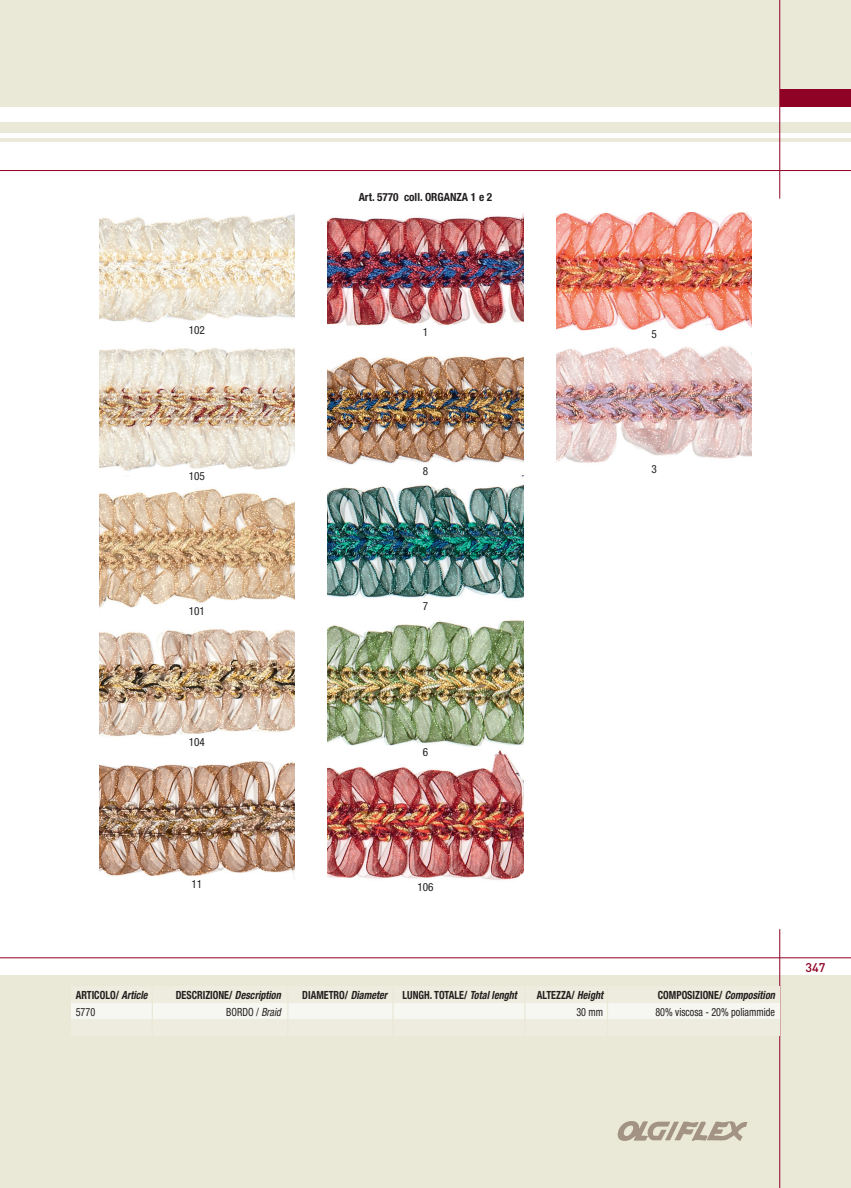
<style>
.page{position:relative;width:851px;height:1188px;background:#fff}
.page>*{position:absolute;margin:0;border:0;box-sizing:border-box;transform-origin:0 0}
.t1{font:500 12.5px "DIN";color:#900126}
.t2{font:700 condensed 11.25px "Helvetica Neue";color:#231f20;scale:.9 1}
.t3{font:condensed 11.25px "Helvetica Neue";color:#231f20;scale:.9 1}
.t4{font:condensed 11.25px "Helvetica Neue";color:#231f20}
.t5{font:700 condensed 11.25px "Helvetica Neue";color:#231f20}
.s1{font-style:italic}
</style>
<div class="page">
<div style="left:0;top:974px;width:850px;height:213px;background:#eae8d7"></div>
<div style="left:0;top:0;width:850px;height:106px;background:#eae8d7"></div>
<hr style="left:0;top:138px;width:850px;height:4px;background:#eae8d7">
<div style="left:0;top:123px;width:850px;height:10px;background:#eae8d7"></div>
<hr style="left:779px;top:928px;width:1px;height:259px;background:#900126">
<hr style="left:0;top:957px;width:850px;height:1px;background:#900126">
<hr style="left:0;top:170px;width:850px;height:1px;background:#900126">
<hr style="left:779px;top:0;width:1px;height:198px;background:#900126">
<img style="left:617px;top:1121px;width:131px;height:20px">
<div style="left:780px;top:89px;width:70px;height:17px;background:#900126"></div>
<img style="left:328px;top:356px;width:195px;height:524px">
<img style="left:99px;top:214px;width:195px;height:662px">
<img style="left:328px;top:214px;width:195px;height:112px">
<img style="left:556px;top:213px;width:195px;height:250px">
<div style="left:71px;top:986px;width:708px;height:16px;background:#eeecde"></div>
<div style="left:71px;top:1002px;width:708px;height:17px;background:#f7f7f2"></div>
<div style="left:71px;top:1018px;width:708px;height:17px;background:#eeecde"></div>
<hr style="left:152px;top:986px;width:1px;height:49px;background:#eae8d7">
<hr style="left:287px;top:986px;width:1px;height:49px;background:#eae8d7">
<hr style="left:392px;top:986px;width:1px;height:49px;background:#eae8d7">
<hr style="left:524px;top:986px;width:1px;height:49px;background:#eae8d7">
<hr style="left:606px;top:986px;width:2px;height:49px;background:#eae8d7">
<p class="t5" style="left:358px;top:190px;width:135px">Art. 5770 coll. ORGANZA 1 e 2</p>
<p class="t4" style="left:189px;top:323px;width:18px">102</p>
<p class="t4" style="left:422px;top:325px;width:7px">1</p>
<p class="t4" style="left:651px;top:327px;width:7px">5</p>
<p class="t4" style="left:189px;top:469px;width:18px">105</p>
<p class="t4" style="left:189px;top:604px;width:18px">101</p>
<p class="t4" style="left:189px;top:735px;width:18px">104</p>
<p class="t4" style="left:422px;top:464px;width:7px">8</p>
<p class="t4" style="left:651px;top:462px;width:7px">3</p>
<p class="t4" style="left:422px;top:599px;width:7px">7</p>
<p class="t4" style="left:422px;top:745px;width:7px">6</p>
<p class="t4" style="left:191px;top:877px;width:12px">11</p>
<p class="t4" style="left:417px;top:879px;width:18px">106</p>
<p class="t2" style="left:76px;top:988px;width:81px">ARTICOLO/ <span class="s1">Article</span></p>
<p class="t2" style="left:176px;top:988px;width:118px">DESCRIZIONE/ <span class="s1">Description</span></p>
<p class="t2" style="left:302px;top:988px;width:96px">DIAMETRO/ <span class="s1">Diameter</span></p>
<p class="t2" style="left:402px;top:988px;width:128px">LUNGH. TOTALE/ <span class="s1">Total lenght</span></p>
<p class="t2" style="left:536px;top:988px;width:75px">ALTEZZA/ <span class="s1">Height</span></p>
<p class="t2" style="left:657px;top:988px;width:132px">COMPOSIZIONE/ <span class="s1">Composition</span></p>
<p class="t3" style="left:76px;top:1004px;width:23px">5770</p>
<p class="t3" style="left:226px;top:1004px;width:62px">BORDO / <span class="s1">Braid</span></p>
<p class="t3" style="left:576px;top:1004px;width:31px">30 mm</p>
<p class="t3" style="left:655px;top:1004px;width:134px">80% viscosa - 20% poliammide</p>
<p class="t1" style="left:805px;top:958px;width:21px">347</p>
</div>
